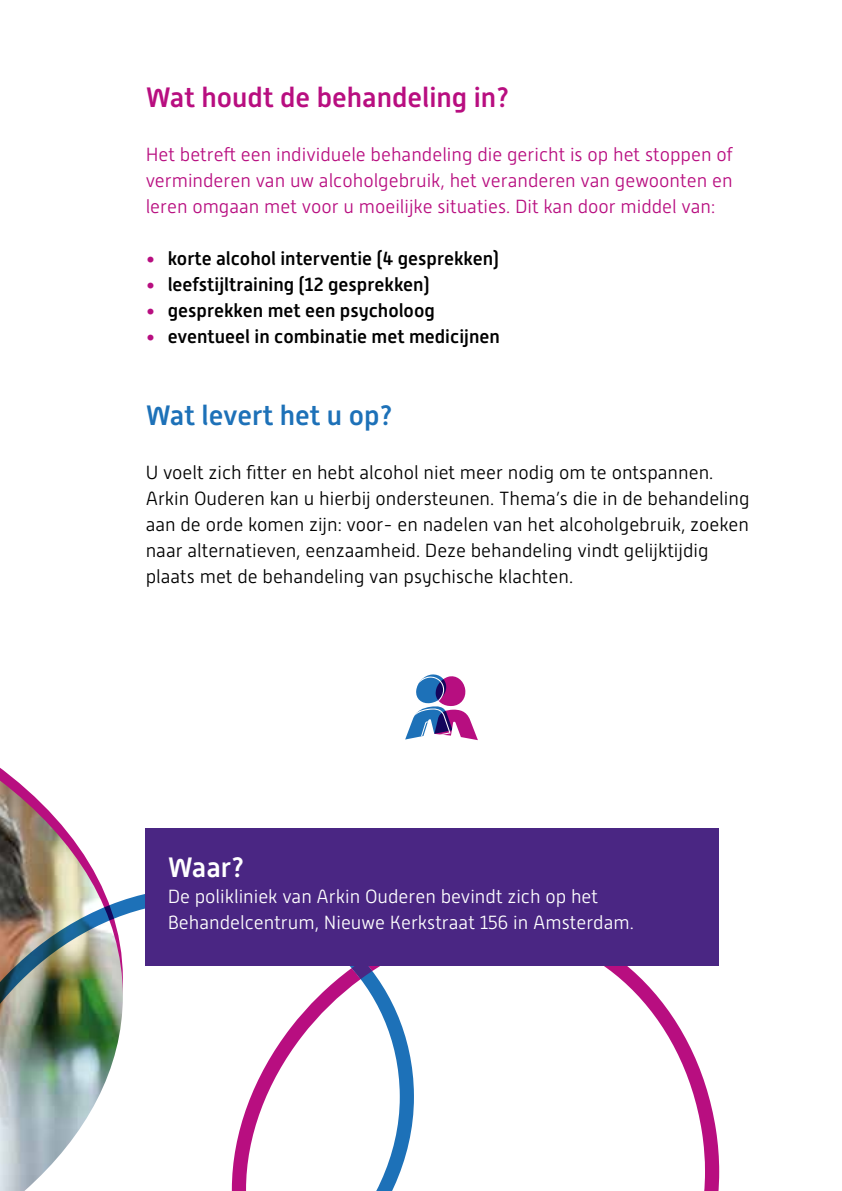
<style>
.page{position:relative;width:842px;height:1191px;background:#fff}
.page>*{position:absolute;margin:0;border:0;box-sizing:border-box;transform-origin:0 0}
.t1{font:500 28px "Alwyn New";color:#b80e80}
.t2{font:500 28px "Alwyn New";color:#1d71b8}
.t3{font:500 28px "Alwyn New";color:#fff}
.t4{font:300 19px/26px "Alwyn New";color:#000}
.t5{font:300 19px/26px "Alwyn New";color:#b80e80;text-align:justify}
.t6{font:500 19px "Alwyn New";color:#000}
.t7{font:300 19px/26px "Alwyn New";color:#fff}
.s1{color:#b80e80}
</style>
<div class="page">
<img style="left:0;top:780px;width:102px;height:107px">
<img style="left:0;top:887px;width:232px;height:304px">
<svg style="left:232px;top:965px;width:487px;height:226px"></svg>
<svg style="left:268px;top:965px;width:104px;height:226px"></svg>
<div style="left:146px;top:828px;width:573px;height:137px;background:#4a2683"></div>
<svg style="left:405px;top:674px;width:73px;height:67px"></svg>
<h1 class="t1" style="left:146px;top:81px;width:365px">Wat houdt de behandeling in?</h1>
<p class="t5" style="left:146px;top:141px;width:588px">Het betreft een individuele behandeling die gericht is op het stoppen of verminderen van uw alcoholgebruik, het veranderen van gewoonten en leren omgaan met voor u moeilijke situaties. Dit kan door middel van:</p>
<p class="t6" style="left:146px;top:247px;width:355px"><span class="s1">•</span> korte alcohol interventie (4 gesprekken)</p>
<p class="t6" style="left:146px;top:273px;width:285px"><span class="s1">•</span> leefstijltraining (12 gesprekken)</p>
<p class="t6" style="left:146px;top:299px;width:291px"><span class="s1">•</span> gesprekken met een psycholoog</p>
<p class="t6" style="left:146px;top:325px;width:356px"><span class="s1">•</span> eventueel in combinatie met medicijnen</p>
<h1 class="t2" style="left:146px;top:399px;width:249px">Wat levert het u op?</h1>
<p class="t4" style="left:146px;top:459px;width:605px">U voelt zich fitter en hebt alcohol niet meer nodig om te ontspannen.<br>Arkin Ouderen kan u hierbij ondersteunen. Thema’s die in de behandeling aan de orde komen zijn: voor- en nadelen van het alcoholgebruik, zoeken naar alternatieven, eenzaamheid. Deze behandeling vindt gelijktijdig plaats met de behandeling van psychische klachten.</p>
<h1 class="t3" style="left:168px;top:851px;width:78px">Waar?</h1>
<p class="t7" style="left:168px;top:883px;width:468px">De polikliniek van Arkin Ouderen bevindt zich op het<br>Behandelcentrum, Nieuwe Kerkstraat 156 in Amsterdam.</p>
</div>
